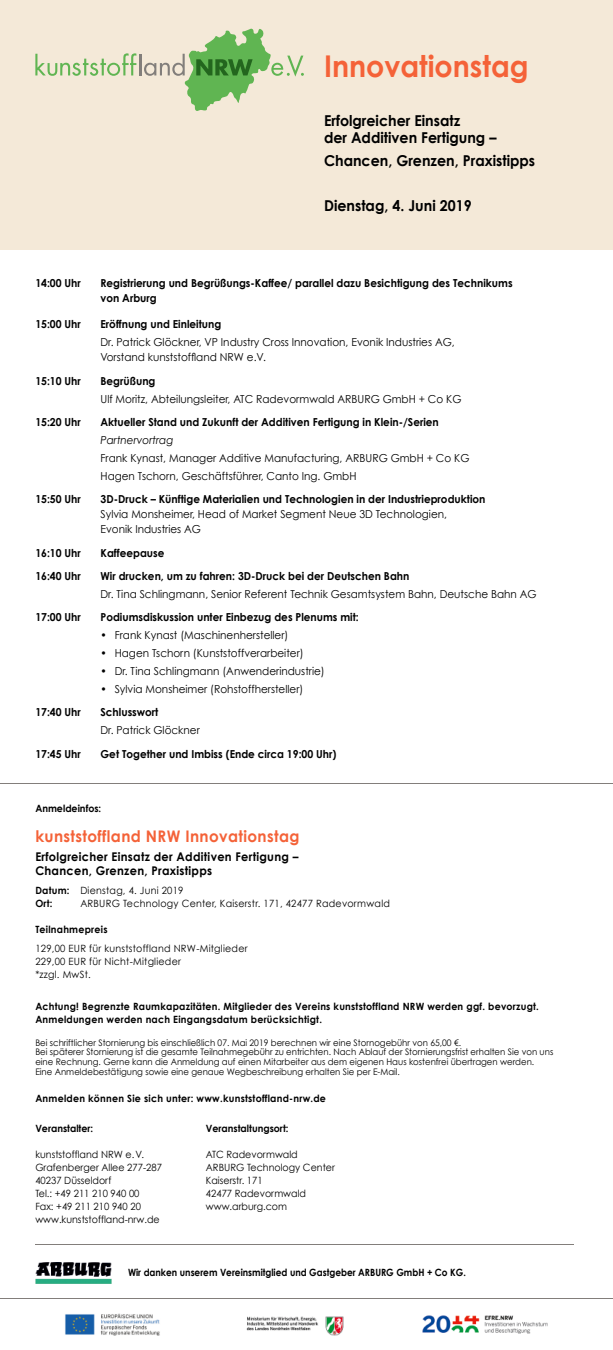
<style>
.page{position:relative;width:613px;height:1350px;background:#fff}
.page>*{position:absolute;margin:0;border:0;box-sizing:border-box;transform-origin:0 0}
.t1{font:700 30px "Century Gothic";color:#f46238;scale:.95 1}
.t2{font:700 16px "Century Gothic";letter-spacing:.025em;color:#f46238;scale:.95 1}
.t3{font:700 15px/17px "Century Gothic";color:#000;scale:.95 1}
.t4{font:700 12px/14px "Century Gothic";letter-spacing:.025em;color:#000;scale:.95 1}
.t5{font:11px/15px "Century Gothic";color:#000;scale:.95 1}
.t6{font:700 11px/15px "Century Gothic";color:#000;scale:.95 1}
.t7{font:italic 11px "Century Gothic";color:#000;scale:.95 1}
.t8{font:700 10px/13px "Century Gothic";letter-spacing:.025em;color:#000;scale:.95 1}
.t9{font:10px/13px "Century Gothic";color:#000;scale:.95 1}
.t10{font:10px/13px "Century Gothic";letter-spacing:.025em;color:#000;scale:.95 1}
.t11{font:700 10px "Century Gothic";color:#000;scale:.9 1}
.t12{font:700 10px "Century Gothic";color:#000;scale:.95 1}
.t13{font:9px/10px "Century Gothic";color:#000;scale:.95 1}
.s1{font-weight:700}
</style>
<div class="page">
<div style="left:0;top:0;width:613px;height:250px;background:#f4e9d8"></div>
<svg style="left:35px;top:53px;width:101px;height:23px"></svg>
<hr style="left:139px;top:54px;width:2px;height:21px;background:#827e7b">
<svg style="left:144px;top:28px;width:160px;height:83px"></svg>
<hr style="left:0;top:783px;width:612px;height:1px;background:#827e7b">
<hr style="left:0;top:1298px;width:613px;height:1px;background:#827e7b">
<img style="left:65px;top:1314px;width:95px;height:21px">
<img style="left:246px;top:1316px;width:98px;height:19px">
<img style="left:422px;top:1315px;width:126px;height:19px">
<hr style="left:35px;top:1244px;width:539px;height:1px;background:#827e7b">
<img style="left:35px;top:1262px;width:76px;height:22px">
<h1 class="t1" style="left:324px;top:47px;width:217px">Innovationstag</h1>
<h3 class="t3" style="left:324px;top:112px;width:183px">Erfolgreicher Einsatz<br>der Additiven Fertigung –</h3>
<h3 class="t3" style="left:324px;top:151px;width:224px">Chancen, Grenzen, Praxistipps</h3>
<h3 class="t3" style="left:324px;top:197px;width:157px">Dienstag, 4. Juni 2019</h3>
<p class="t6" style="left:35px;top:275px;width:49px">14:00 Uhr</p>
<p class="t6" style="left:101px;top:275px;width:435px">Registrierung und Begrüßungs-Kaffee/ parallel dazu Besichtigung des Technikums von Arburg</p>
<p class="t6" style="left:35px;top:317px;width:49px">15:00 Uhr</p>
<p class="t6" style="left:101px;top:317px;width:129px">Eröffnung und Einleitung</p>
<p class="t5" style="left:101px;top:335px;width:374px">Dr. Patrick Glöckner, VP Industry Cross Innovation, Evonik Industries AG,<br>Vorstand kunststoffland NRW e.V.</p>
<p class="t6" style="left:35px;top:373px;width:49px">15:10 Uhr</p>
<p class="t6" style="left:101px;top:373px;width:59px">Begrüßung</p>
<p class="t5" style="left:101px;top:391px;width:381px">Ulf Moritz, Abteilungsleiter, ATC Radevormwald ARBURG GmbH + Co KG</p>
<p class="t6" style="left:35px;top:414px;width:49px">15:20 Uhr</p>
<p class="t6" style="left:101px;top:414px;width:358px">Aktueller Stand und Zukunft der Additiven Fertigung in Klein-/Serien</p>
<p class="t7" style="left:101px;top:433px;width:78px">Partnervortrag</p>
<p class="t5" style="left:101px;top:449px;width:390px;line-height:17.8px">Frank Kynast, Manager Additive Manufacturing, ARBURG GmbH + Co KG<br>Hagen Tschorn, Geschäftsführer, Canto Ing. GmbH</p>
<p class="t6" style="left:35px;top:491px;width:49px">15:50 Uhr</p>
<p class="t6" style="left:101px;top:491px;width:407px">3D-Druck – Künftige Materialien und Technologien in der Industrieproduktion</p>
<p class="t5" style="left:101px;top:506px;width:366px">Sylvia Monsheimer, Head of Market Segment Neue 3D Technologien,<br>Evonik Industries AG</p>
<p class="t6" style="left:35px;top:545px;width:49px">16:10 Uhr</p>
<p class="t6" style="left:101px;top:545px;width:69px">Kaffeepause</p>
<p class="t6" style="left:35px;top:568px;width:49px">16:40 Uhr</p>
<p class="t6" style="left:101px;top:568px;width:327px">Wir drucken, um zu fahren: 3D-Druck bei der Deutschen Bahn</p>
<p class="t5" style="left:101px;top:586px;width:461px">Dr. Tina Schlingmann, Senior Referent Technik Gesamtsystem Bahn, Deutsche Bahn AG</p>
<p class="t6" style="left:35px;top:610px;width:49px">17:00 Uhr</p>
<p class="t6" style="left:101px;top:610px;width:273px">Podiumsdiskussion unter Einbezug des Plenums mit:</p>
<p class="t5" style="left:101px;top:628px;width:199px">• Frank Kynast (Maschinenhersteller)</p>
<p class="t5" style="left:101px;top:645px;width:215px">• Hagen Tschorn (Kunststoffverarbeiter)</p>
<p class="t5" style="left:101px;top:663px;width:238px">• Dr. Tina Schlingmann (Anwenderindustrie)</p>
<p class="t5" style="left:101px;top:681px;width:215px">• Sylvia Monsheimer (Rohstoffhersteller)</p>
<p class="t6" style="left:35px;top:705px;width:49px">17:40 Uhr</p>
<p class="t6" style="left:101px;top:705px;width:62px">Schlusswort</p>
<p class="t5" style="left:101px;top:722px;width:106px">Dr. Patrick Glöckner</p>
<p class="t6" style="left:35px;top:746px;width:49px">17:45 Uhr</p>
<p class="t6" style="left:101px;top:746px;width:250px">Get Together und Imbiss (Ende circa 19:00 Uhr)</p>
<p class="t12" style="left:35px;top:802px;width:71px">Anmeldeinfos:</p>
<h2 class="t2" style="left:35px;top:826px;width:280px">kunststoffland NRW Innovationstag</h2>
<p class="t4" style="left:35px;top:850px;width:279px">Erfolgreicher Einsatz der Additiven Fertigung –<br>Chancen, Grenzen, Praxistipps</p>
<p class="t10" style="left:35px;top:884px;width:158px"><span class="s1">Datum:</span> Dienstag, 4. Juni 2019<br><span class="s1">Ort:</span></p>
<p class="t10" style="left:80px;top:897px;width:327px">ARBURG Technology Center, Kaiserstr. 171, 42477 Radevormwald</p>
<p class="t8" style="left:35px;top:923px;width:78px">Teilnahmepreis</p>
<p class="t10" style="left:35px;top:942px;width:225px">129,00 EUR für kunststoffland NRW-Mitglieder<br>229,00 EUR für Nicht-Mitglieder<br>*zzgl. MwSt.</p>
<p class="t8" style="left:35px;top:999px;width:532px">Achtung! Begrenzte Raumkapazitäten. Mitglieder des Vereins kunststoffland NRW werden ggf. bevorzugt.<br>Anmeldungen werden nach Eingangsdatum berücksichtigt.</p>
<p class="t13" style="left:35px;top:1037px;width:547px">Bei schriftlicher Stornierung bis einschließlich 07. Mai 2019 berechnen wir eine Stornogebühr von 65,00 €.<br>Bei späterer Stornierung ist die gesamte Teilnahmegebühr zu entrichten. Nach Ablauf der Stornierungsfrist erhalten Sie von uns eine Rechnung. Gerne kann die Anmeldung auf einen Mitarbeiter aus dem eigenen Haus kostenfrei übertragen werden.<br>Eine Anmeldebestätigung sowie eine genaue Wegbeschreibung erhalten Sie per E-Mail.</p>
<p class="t8" style="left:35px;top:1091px;width:307px">Anmelden können Sie sich unter: www.kunststoffland-nrw.de</p>
<p class="t12" style="left:206px;top:1123px;width:88px">Veranstaltungsort:</p>
<p class="t9" style="left:206px;top:1148px;width:137px">ATC Radevormwald<br>ARBURG Technology Center<br>Kaiserstr. 171<br>42477 Radevormwald www.arburg.com</p>
<p class="t12" style="left:35px;top:1123px;width:63px">Veranstalter:</p>
<p class="t9" style="left:35px;top:1148px;width:135px">kunststoffland NRW e. V.<br>Grafenberger Allee 277-287<br>40237 Düsseldorf<br>Tel.: +49 211 210 940 00<br>Fax: +49 211 210 940 20 www.kunststoffland-nrw.de</p>
<p class="t11" style="left:128px;top:1266px;width:377px">Wir danken unserem Vereinsmitglied und Gastgeber ARBURG GmbH + Co KG.</p>
</div>
